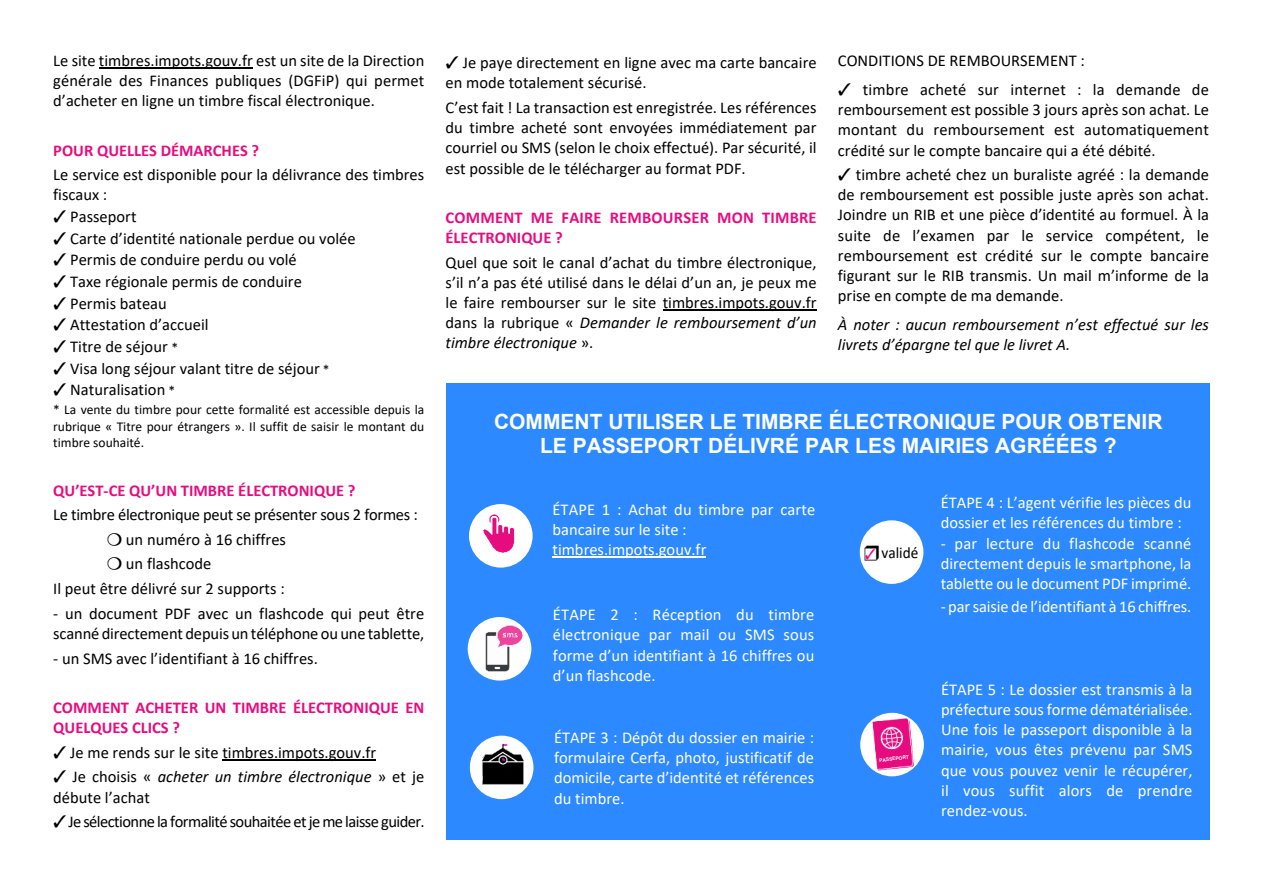
<style>
.page{position:relative;width:1263px;height:893px;background:#fff}
.page>*{position:absolute;margin:0;border:0;box-sizing:border-box;transform-origin:0 0}
.t1{font:700 21px/24.2px "Arial";color:#fff;text-align:center}
.t2{font:16.5px/20.1px "Calibri";color:#000;text-align:justify}
.t3{font:16.5px/20.1px "Calibri";color:#fff;text-align:justify}
.t4{font:700 16.5px/20.1px "Calibri";color:#e60c80}
.t5{font:italic 16.5px/20.1px "Calibri";color:#000}
.t6{font:16.5px "Calibri";letter-spacing:-.035em;color:#000}
.t7{font:16.5px "Calibri";letter-spacing:-.02em;color:#000}
.t8{font:16.05px "Calibri";color:#000;scale:.95 1}
.t9{font:13.5px/16.5px "Calibri";color:#000;text-align:justify}
.t10{font:700 4.8px "Arial";color:#fff}
.s1{font-size:13.5px}
.s2{font-style:italic}
.s3{color:#e60c80}
</style>
<div class="page">
<hr style="left:99px;top:67px;width:154px;height:1px;background:#000">
<hr style="left:222px;top:759px;width:154px;height:1px;background:#000">
<hr style="left:663px;top:309px;width:154px;height:1px;background:#000">
<div style="left:446px;top:383px;width:763px;height:456px;background:#2d89ff"></div>
<hr style="left:552px;top:556px;width:154px;height:1px;background:#fff">
<div style="left:469px;top:504px;width:64px;height:64px;background:#fff;border-radius:50%"></div>
<img style="left:483px;top:514px;width:32px;height:38px">
<div style="left:468px;top:617px;width:63px;height:64px;background:#fff;border-radius:50%"></div>
<img style="left:485px;top:625px;width:37px;height:47px">
<div style="left:470px;top:736px;width:63px;height:63px;background:#fff;border-radius:50%"></div>
<img style="left:482px;top:744px;width:41px;height:40px">
<div style="left:860px;top:520px;width:63px;height:64px;background:#fff;border-radius:50%"></div>
<div style="left:860px;top:713px;width:64px;height:63px;background:#fff;border-radius:50%"></div>
<img style="left:872px;top:719px;width:41px;height:51px">
<p class="t2" style="left:53px;top:52px;width:373px">Le site timbres.impots.gouv.fr est un site de la Direction générale des Finances publiques (DGFiP) qui permet d’acheter en ligne un timbre fiscal électronique.</p>
<p class="t4" style="left:53px;top:141px;width:208px">POUR QUELLES DÉMARCHES ?</p>
<p class="t2" style="left:53px;top:166px;width:373px">Le service est disponible pour la délivrance des timbres fiscaux :</p>
<p class="t2" style="left:53px;top:208px;width:85px">✓ Passeport</p>
<p class="t2" style="left:53px;top:229px;width:304px">✓ Carte d’identité nationale perdue ou volée</p>
<p class="t2" style="left:53px;top:251px;width:245px">✓ Permis de conduire perdu ou volé</p>
<p class="t2" style="left:53px;top:273px;width:250px">✓ Taxe régionale permis de conduire</p>
<p class="t2" style="left:53px;top:294px;width:115px">✓ Permis bateau</p>
<p class="t2" style="left:53px;top:316px;width:157px">✓ Attestation d’accueil</p>
<p class="t2" style="left:53px;top:338px;width:126px">✓ Titre de séjour <span class="s1">*</span></p>
<p class="t2" style="left:53px;top:359px;width:278px">✓ Visa long séjour valant titre de séjour <span class="s1">*</span></p>
<p class="t2" style="left:53px;top:381px;width:123px">✓ Naturalisation <span class="s1">*</span></p>
<p class="t9" style="left:53px;top:402px;width:373px">* La vente du timbre pour cette formalité est accessible depuis la rubrique « Titre pour étrangers ». Il suffit de saisir le montant du timbre souhaité.</p>
<p class="t4" style="left:53px;top:481px;width:304px">QU’EST-CE QU’UN TIMBRE ÉLECTRONIQUE ?</p>
<p class="t7" style="left:53px;top:508px;width:366px">Le timbre électronique peut se présenter sous 2 formes :</p>
<p class="t2" style="left:107px;top:531px;width:180px">❍ un numéro à 16 chiffres</p>
<p class="t2" style="left:107px;top:555px;width:106px">❍ un flashcode</p>
<p class="t2" style="left:53px;top:580px;width:233px">Il peut être délivré sur 2 supports :</p>
<p class="t2" style="left:53px;top:605px;width:373px">- un document PDF avec un flashcode qui peut être scanné directement depuis un téléphone ou une tablette,</p>
<p class="t2" style="left:53px;top:649px;width:266px">- un SMS avec l’identifiant à 16 chiffres.</p>
<p class="t4" style="left:53px;top:699px;width:373px">COMMENT ACHETER UN TIMBRE ÉLECTRONIQUE EN<br>QUELQUES CLICS ?</p>
<p class="t2" style="left:53px;top:743px;width:325px">✓ Je me rends sur le site timbres.impots.gouv.fr</p>
<p class="t2" style="left:53px;top:768px;width:373px">✓ Je choisis « <span class="s2">acheter un timbre électronique</span> » et je débute l’achat</p>
<p class="t6" style="left:53px;top:815px;width:373px">✓ Je sélectionne la formalité souhaitée et je me laisse guider.</p>
<p class="t2" style="left:446px;top:54px;width:373px">✓ Je paye directement en ligne avec ma carte bancaire en mode totalement sécurisé.</p>
<p class="t2" style="left:446px;top:99px;width:373px">C’est fait ! La transaction est enregistrée. Les références du timbre acheté sont envoyées immédiatement par courriel ou SMS (selon le choix effectué). Par sécurité, il est possible de le télécharger au format PDF.</p>
<p class="t4" style="left:446px;top:209px;width:373px">COMMENT ME FAIRE REMBOURSER MON TIMBRE<br>ÉLECTRONIQUE ?</p>
<p class="t2" style="left:446px;top:254px;width:373px">Quel que soit le canal d’achat du timbre électronique, s’il n’a pas été utilisé dans le délai d’un an, je peux me le faire rembourser sur le site timbres.impots.gouv.fr dans la rubrique « <span class="s2">Demander le remboursement d’un timbre électronique</span> ».</p>
<p class="t2" style="left:838px;top:52px;width:248px">CONDITIONS DE REMBOURSEMENT :</p>
<p class="t2" style="left:838px;top:81px;width:373px">✓ timbre acheté sur internet : la demande de remboursement est possible 3 jours après son achat. Le montant du remboursement est automatiquement crédité sur le compte bancaire qui a été débité.</p>
<p class="t2" style="left:838px;top:166px;width:373px">✓ timbre acheté chez un buraliste agréé : la demande de remboursement est possible juste après son achat.<br>Joindre un RIB et une pièce d’identité au formuel. À la suite de l’examen par le service compétent, le remboursement est crédité sur le compte bancaire figurant sur le RIB transmis. Un mail m’informe de la prise en compte de ma demande.</p>
<p class="t5" style="left:838px;top:316px;width:373px">À noter : aucun remboursement n’est effectué sur les livrets d’épargne tel que le livret A.</p>
<p class="t1" style="left:494px;top:412px;width:670px">COMMENT UTILISER LE TIMBRE ÉLECTRONIQUE POUR OBTENIR<br>LE PASSEPORT DÉLIVRÉ PAR LES MAIRIES AGRÉÉES ?</p>
<p class="t3" style="left:552px;top:500px;width:264px;text-align:left">ÉTAPE 1 : Achat du timbre par carte bancaire sur le site : timbres.impots.gouv.fr</p>
<p class="t3" style="left:553px;top:606px;width:263px">ÉTAPE 2 : Réception du timbre électronique par mail ou SMS sous forme d’un identifiant à 16 chiffres ou d’un flashcode.</p>
<p class="t3" style="left:554px;top:729px;width:262px">ÉTAPE 3 : Dépôt du dossier en mairie : formulaire Cerfa, photo, justificatif de domicile, carte d’identité et références du timbre.</p>
<p class="t8" style="left:864px;top:546px;width:59px">❒<span class="s3">✓</span> validé</p>
<p class="t3" style="left:941px;top:494px;width:252px">ÉTAPE 4 : L’agent vérifie les pièces du dossier et les références du timbre :</p>
<p class="t3" style="left:941px;top:534px;width:252px">- par lecture du flashcode scanné directement depuis le smartphone, la tablette ou le document PDF imprimé.</p>
<p class="t3" style="left:941px;top:598px;width:252px">- par saisie de l’identifiant à 16 chiffres.</p>
<p class="t10" style="left:879px;top:758px;width:31px;rotate:-6deg">PASSEPORT</p>
<p class="t3" style="left:941px;top:681px;width:253px">ÉTAPE 5 : Le dossier est transmis à la préfecture sous forme dématérialisée.<br>Une fois le passeport disponible à la mairie, vous êtes prévenu par SMS que vous pouvez venir le récupérer, il vous suffit alors de prendre rendez-vous.</p>
</div>
